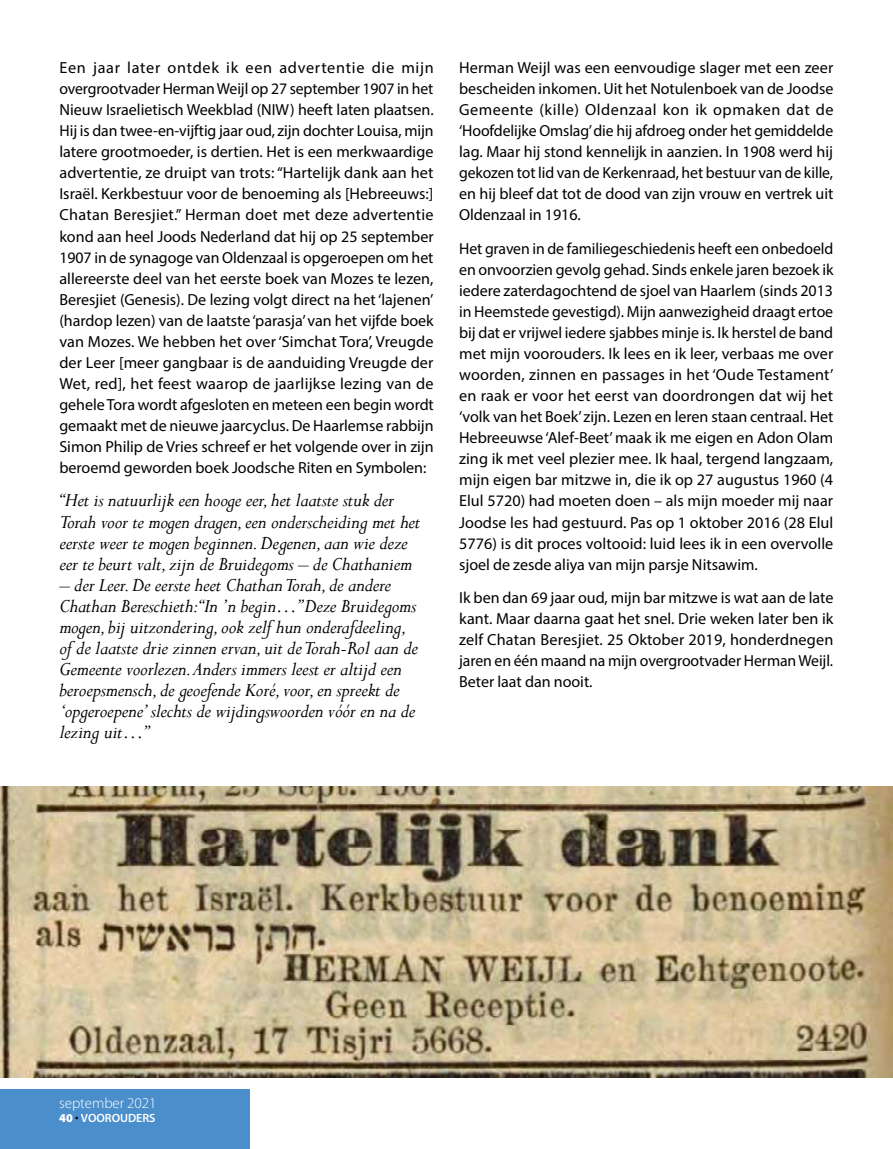
<style>
.page{position:relative;width:893px;height:1149px;background:#fff}
.page>*{position:absolute;margin:0;border:0;box-sizing:border-box;transform-origin:0 0}
.t1{font:italic 21px/21px "Perpetua";letter-spacing:-.01em;color:#000}
.t2{font:16.05px/21px "Myriad Pro";color:#000;text-align:justify}
.t3{font:300 15px "Myriad Pro";color:#fff}
.t4{font:600 12px "Myriad Pro";color:#fff}
.s1{font-weight:900}
.s2{font-weight:900;color:#000}
</style>
<div class="page">
<hr style="left:892px;top:0;width:1px;height:416px;background:#939598">
<img style="left:0;top:786px;width:893px;height:291px">
<div style="left:0;top:1089px;width:249px;height:59px;background:#4a8ecc"></div>
<p class="t2" style="left:59px;top:57px;width:376px">Een jaar later ontdek ik een advertentie die mijn overgrootvader Herman Weijl op 27 september 1907 in het Nieuw Israelietisch Weekblad (NIW) heeft laten plaatsen.<br>Hij is dan twee-en-vijftig jaar oud, zijn dochter Louisa, mijn latere grootmoeder, is dertien. Het is een merkwaardige advertentie, ze druipt van trots: “Hartelijk dank aan het Israël. Kerkbestuur voor de benoeming als [Hebreeuws:] Chatan Beresjiet.” Herman doet met deze advertentie kond aan heel Joods Nederland dat hij op 25 september 1907 in de synagoge van Oldenzaal is opgeroepen om het allereerste deel van het eerste boek van Mozes te lezen, Beresjiet (Genesis). De lezing volgt direct na het ‘lajenen’ (hardop lezen) van de laatste ‘parasja’ van het vijfde boek van Mozes. We hebben het over ‘Simchat Tora’, Vreugde der Leer [meer gangbaar is de aanduiding Vreugde der Wet, red], het feest waarop de jaarlijkse lezing van de gehele Tora wordt afgesloten en meteen een begin wordt gemaakt met de nieuwe jaarcyclus. De Haarlemse rabbijn Simon Philip de Vries schreef er het volgende over in zijn beroemd geworden boek Joodsche Riten en Symbolen:</p>
<h1 class="t1" style="left:59px;top:489px;width:362px">“Het is natuurlijk een hooge eer, het laatste stuk der Torah voor te mogen dragen, een onderscheiding met het eerste weer te mogen beginnen. Degenen, aan wie deze eer te beurt valt, zijn de Bruidegoms – de Chathaniem</h1>
<p class="t1" style="left:59px;top:573px;width:360px">– der Leer. De eerste heet Chathan Torah, de andere Chathan Bereschieth:“In ’n begin…” Deze Bruidegoms mogen, bij uitzondering, ook zelf hun onderafdeeling, of de laatste drie zinnen ervan, uit de Torah-Rol aan de Gemeente voorlezen.Anders immers leest er altijd een beroepsmensch, de geoefende Koré, voor, en spreekt de ‘opgeroepene’ slechts de wijdingswoorden vóór en na de lezing uit…”</p>
<p class="t2" style="left:459px;top:57px;width:376px">Herman Weijl was een eenvoudige slager met een zeer bescheiden inkomen. Uit het Notulenboek van de Joodse Gemeente (kille) Oldenzaal kon ik opmaken dat de ‘Hoofdelijke Omslag’ die hij afdroeg onder het gemiddelde lag. Maar hij stond kennelijk in aanzien. In 1908 werd hij gekozen tot lid van de Kerkenraad, het bestuur van de kille, en hij bleef dat tot de dood van zijn vrouw en vertrek uit Oldenzaal in 1916.</p>
<p class="t2" style="left:459px;top:238px;width:376px">Het graven in de familiegeschiedenis heeft een onbedoeld en onvoorzien gevolg gehad. Sinds enkele jaren bezoek ik iedere zaterdagochtend de sjoel van Haarlem (sinds 2013 in Heemstede gevestigd). Mijn aanwezigheid draagt ertoe bij dat er vrijwel iedere sjabbes minje is. Ik herstel de band met mijn voorouders. Ik lees en ik leer, verbaas me over woorden, zinnen en passages in het ‘Oude Testament’ en raak er voor het eerst van doordrongen dat wij het ‘volk van het Boek’ zijn. Lezen en leren staan centraal. Het Hebreeuwse ‘Alef-Beet’ maak ik me eigen en Adon Olam zing ik met veel plezier mee. Ik haal, tergend langzaam, mijn eigen bar mitzwe in, die ik op 27 augustus 1960 (4<br>Elul 5720) had moeten doen – als mijn moeder mij naar Joodse les had gestuurd. Pas op 1 oktober 2016 (28 Elul 5776) is dit proces voltooid: luid lees ik in een overvolle sjoel de zesde aliya van mijn parsje Nitsawim.</p>
<p class="t2" style="left:459px;top:587px;width:376px">Ik ben dan 69 jaar oud, mijn bar mitzwe is wat aan de late kant. Maar daarna gaat het snel. Drie weken later ben ik zelf Chatan Beresjiet. 25 Oktober 2019, honderdnegen jaren en één maand na mijn overgrootvader Herman Weijl.<br>Beter laat dan nooit.</p>
<p class="t3" style="left:59px;top:1093px;width:99px">september 2021</p>
<p class="t4" style="left:59px;top:1109px;width:98px"><span class="s1">40</span> <span class="s2">·</span> VOOROUDERS</p>
</div>
